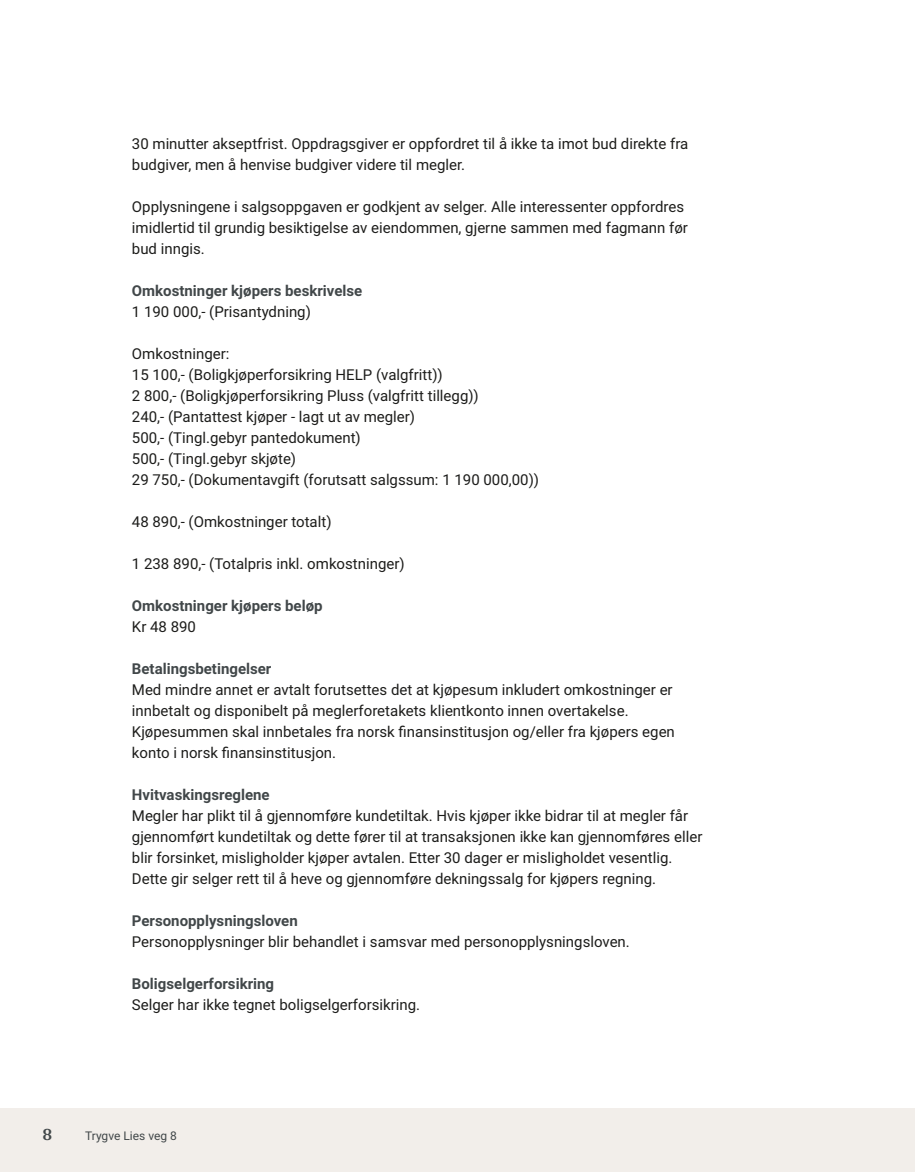
<style>
.page{position:relative;width:915px;height:1172px;background:#fff}
.page>*{position:absolute;margin:0;border:0;box-sizing:border-box;transform-origin:0 0}
.t1{font:700 18px "Arya";color:#414749}
.t2{font:15px/21px "Roboto Vitec";color:#1d1d1b}
.t3{font:700 15px "Roboto Vitec";color:#414749}
.t4{font:12px "Roboto Vitec";color:#414749}
</style>
<div class="page">
<div style="left:0;top:1108px;width:914px;height:64px;background:#f2eeea"></div>
<p class="t2" style="left:132px;top:132px;width:557px">30 minutter akseptfrist. Oppdragsgiver er oppfordret til å ikke ta imot bud direkte fra budgiver, men å henvise budgiver videre til megler.</p>
<p class="t2" style="left:132px;top:195px;width:557px">Opplysningene i salgsoppgaven er godkjent av selger. Alle interessenter oppfordres imidlertid til grundig besiktigelse av eiendommen, gjerne sammen med fagmann før bud inngis.</p>
<p class="t3" style="left:132px;top:280px;width:232px">Omkostninger kjøpers beskrivelse</p>
<p class="t2" style="left:132px;top:300px;width:180px">1 190 000,‑ (Prisantydning)</p>
<p class="t2" style="left:132px;top:342px;width:408px">Omkostninger:<br>15 100,‑ (Boligkjøperforsikring HELP (valgfritt))<br>2 800,‑ (Boligkjøperforsikring Pluss (valgfritt tillegg))<br>240,‑ (Pantattest kjøper ‑ lagt ut av megler)<br>500,‑ (Tingl.gebyr pantedokument)<br>500,‑ (Tingl.gebyr skjøte)<br>29 750,‑ (Dokumentavgift (forutsatt salgssum: 1 190 000,00))</p>
<p class="t2" style="left:132px;top:510px;width:201px">48 890,‑ (Omkostninger totalt)</p>
<p class="t2" style="left:132px;top:552px;width:274px">1 238 890,‑ (Totalpris inkl. omkostninger)</p>
<p class="t3" style="left:132px;top:595px;width:192px">Omkostninger kjøpers beløp</p>
<p class="t2" style="left:132px;top:615px;width:66px">Kr 48 890</p>
<p class="t3" style="left:132px;top:658px;width:141px">Betalingsbetingelser</p>
<p class="t2" style="left:132px;top:678px;width:544px">Med mindre annet er avtalt forutsettes det at kjøpesum inkludert omkostninger er innbetalt og disponibelt på meglerforetakets klientkonto innen overtakelse.<br>Kjøpesummen skal innbetales fra norsk finansinstitusjon og/eller fra kjøpers egen konto i norsk finansinstitusjon.</p>
<p class="t3" style="left:132px;top:784px;width:139px">Hvitvaskingsreglene</p>
<p class="t2" style="left:132px;top:804px;width:571px">Megler har plikt til å gjennomføre kundetiltak. Hvis kjøper ikke bidrar til at megler får gjennomført kundetiltak og dette fører til at transaksjonen ikke kan gjennomføres eller blir forsinket, misligholder kjøper avtalen. Etter 30 dager er misligholdet vesentlig.<br>Dette gir selger rett til å heve og gjennomføre dekningssalg for kjøpers regning.</p>
<p class="t3" style="left:132px;top:910px;width:167px">Personopplysningsloven</p>
<p class="t2" style="left:132px;top:930px;width:499px">Personopplysninger blir behandlet i samsvar med personopplysningsloven.</p>
<p class="t3" style="left:132px;top:973px;width:144px">Boligselgerforsikring</p>
<p class="t2" style="left:132px;top:993px;width:290px">Selger har ikke tegnet boligselgerforsikring.</p>
<p class="t1" style="left:43px;top:1123px;width:11px">8</p>
<p class="t4" style="left:85px;top:1127px;width:93px">Trygve Lies veg 8</p>
</div>
